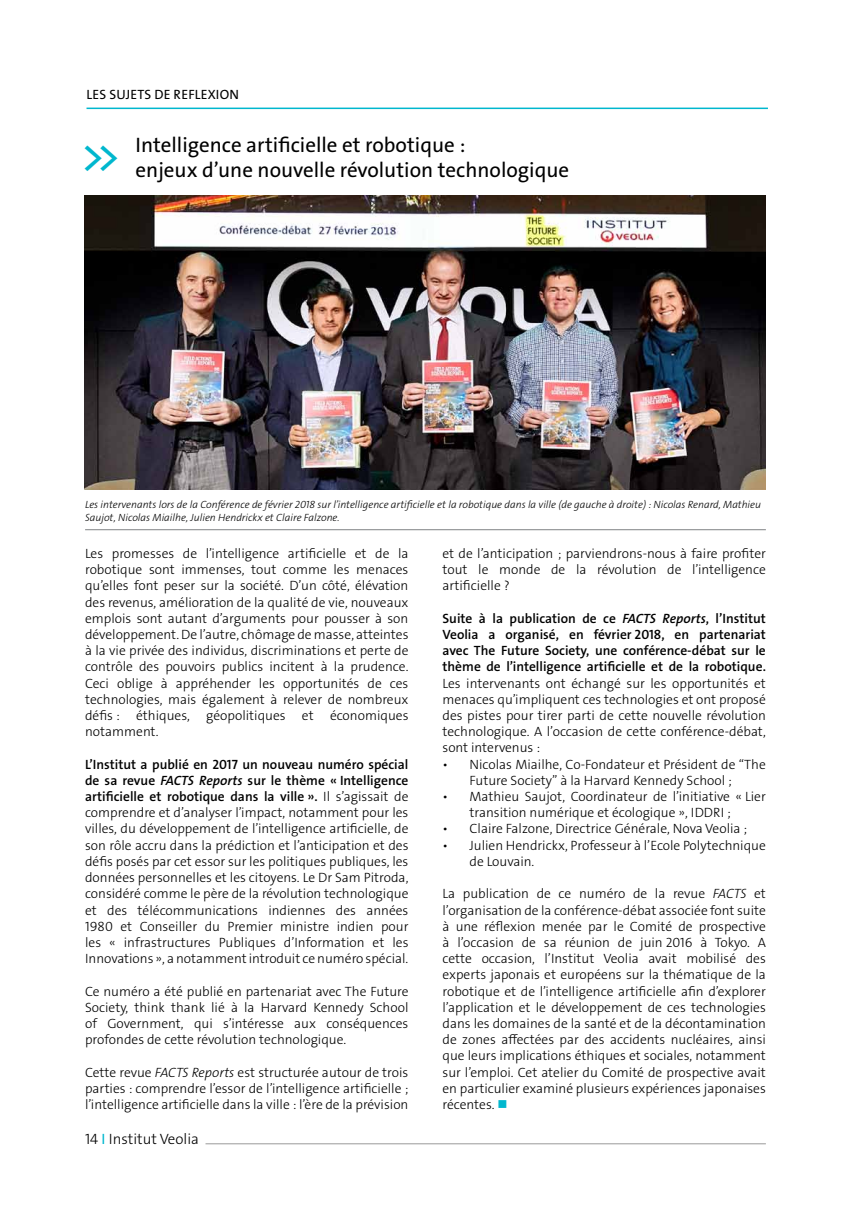
<style>
.page{position:relative;width:851px;height:1208px;background:#fff}
.page>*{position:absolute;margin:0;border:0;box-sizing:border-box;transform-origin:0 0}
.t1{font:21px/25.2px "The Sans Veolia W5 Pla";color:#000}
.t2{font:15px "The Sans Veolia W3 Lig";color:#000}
.t3{font:13.5px/16.2px "The Sans Veolia W3 Lig";color:#000;text-align:justify}
.t4{font:13.5px/16.2px "The Sans Veolia W6 Se Bld";color:#000;text-align:justify}
.t5{font:13.5px "The Sans Veolia W5 Pla";letter-spacing:.015em;color:#000}
.t6{font:10.5px/12.6px "The Sans Veolia W3 Lig It";color:#000}
.s1{font-size:45.3px;color:#00b7ce}
.s2{font-family:"The Sans Veolia W6 Se Bld It"}
.s3{font-family:"The Sans Veolia W3 Lig"}
.s4{font-family:"The Sans Veolia W3 Lig It"}
.s5{font-family:"The Sans Veolia W5 Pla";color:#00b7ce}
.s6{color:#00b7ce}
</style>
<div class="page">
<hr style="left:205px;top:1143px;width:560px;height:1px;background:#999">
<img style="left:84px;top:196px;width:681px;height:293px">
<hr style="left:85px;top:529px;width:680px;height:1px;background:#808285">
<hr style="left:86px;top:108px;width:681px;height:1px;background:#00b7ce">
<p class="t5" style="left:87px;top:85px;width:154px">Les sujets de reflexion</p>
<h1 class="t1" style="left:136px;top:132px;width:435px;text-indent:-55px"><span class="s1">&gt;&gt;</span> I ntelligence artificielle et robotique :<br>enjeux d’une nouvelle révolution technologique</h1>
<p class="t6" style="left:85px;top:498px;width:677px">Les intervenants lors de la Conférence de février 2018 sur l’intelligence artificielle et la robotique dans la ville (de gauche à droite) : Nicolas Renard, Mathieu<br>Saujot, Nicolas Miailhe, Julien Hendrickx et Claire Falzone.</p>
<p class="t3" style="left:85px;top:545px;width:325px">Les promesses de l’intelligence artificielle et de la robotique sont immenses, tout comme les menaces qu’elles font peser sur la société. D’un côté, élévation des revenus, amélioration de la qualité de vie, nouveaux emplois sont autant d’arguments pour pousser à son développement. De l’autre, chômage de masse, atteintes à la vie privée des individus, discriminations et perte de contrôle des pouvoirs publics incitent à la prudence.<br>Ceci oblige à appréhender les opportunités de ces technologies, mais également à relever de nombreux défis : éthiques, géopolitiques et économiques notamment.</p>
<p class="t4" style="left:85px;top:756px;width:325px">L’Institut a publié en 2017 un nouveau numéro spécial de sa revue <span class="s2">FACTS Reports</span> sur le thème « Intelligence artificielle et robotique dans la ville ». <span class="s3">Il s’agissait de</span></p>
<p class="t3" style="left:85px;top:804px;width:325px">comprendre et d’analyser l’impact, notamment pour les villes, du développement de l’intelligence artificielle, de son rôle accru dans la prédiction et l’anticipation et des défis posés par cet essor sur les politiques publiques, les données personnelles et les citoyens. Le Dr Sam Pitroda, considéré comme le père de la révolution technologique et des télécommunications indiennes des années 1980 et Conseiller du Premier ministre indien pour les « infrastructures Publiques d’Information et les Innovations », a notamment introduit ce numéro spécial.</p>
<p class="t3" style="left:85px;top:983px;width:325px">Ce numéro a été publié en partenariat avec The Future Society, think thank lié à la Harvard Kennedy School of Government, qui s’intéresse aux conséquences profondes de cette révolution technologique.</p>
<p class="t3" style="left:85px;top:1064px;width:325px">Cette revue <span class="s4">FACTS Reports</span> est structurée autour de trois parties : comprendre l’essor de l’intelligence artificielle ; l’intelligence artificielle dans la ville : l’ère de la prévision</p>
<p class="t2" style="left:85px;top:1129px;width:115px">14 <span class="s5">I</span> Institut Veolia</p>
<p class="t3" style="left:442px;top:545px;width:325px">et de l’anticipation ; parviendrons-nous à faire profiter tout le monde de la révolution de l’intelligence artificielle ?</p>
<p class="t4" style="left:442px;top:610px;width:325px">Suite à la publication de ce <span class="s2">FACTS Reports</span>, l’Institut Veolia a organisé, en février 2018, en partenariat avec The Future Society, une conférence-débat sur le thème de l’intelligence artificielle et de la robotique.</p>
<p class="t3" style="left:442px;top:675px;width:325px">Les intervenants ont échangé sur les opportunités et menaces qu’impliquent ces technologies et ont proposé des pistes pour tirer parti de cette nouvelle révolution technologique. A l’occasion de cette conférence-débat, sont intervenus :</p>
<p class="t3" style="left:442px;top:756px;width:325px;text-align:center">• Nicolas Miailhe, Co-Fondateur et Président de “The<br>Future Society” à la Harvard Kennedy School ;</p>
<p class="t3" style="left:442px;top:788px;width:325px;text-align:center">• Mathieu Saujot, Coordinateur de l’initiative « Lier transition numérique et écologique », IDDRI ;</p>
<p class="t3" style="left:442px;top:821px;width:306px">• Claire Falzone, Directrice Générale, Nova Veolia ;</p>
<p class="t3" style="left:469px;top:837px;width:298px;text-indent:-27px">• Julien Hendrickx, Professeur à l’Ecole Polytechnique de Louvain.</p>
<p class="t3" style="left:442px;top:885px;width:325px">La publication de ce numéro de la revue <span class="s4">FACTS</span> et l’organisation de la conférence-débat associée font suite à une réflexion menée par le Comité de prospective à l’occasion de sa réunion de juin 2016 à Tokyo. A cette occasion, l’Institut Veolia avait mobilisé des experts japonais et européens sur la thématique de la robotique et de l’intelligence artificielle afin d’explorer l’application et le développement de ces technologies dans les domaines de la santé et de la décontamination de zones affectées par des accidents nucléaires, ainsi que leurs implications éthiques et sociales, notamment sur l’emploi. Cet atelier du Comité de prospective avait en particulier examiné plusieurs expériences japonaises récentes. <span class="s6">■</span></p>
</div>
